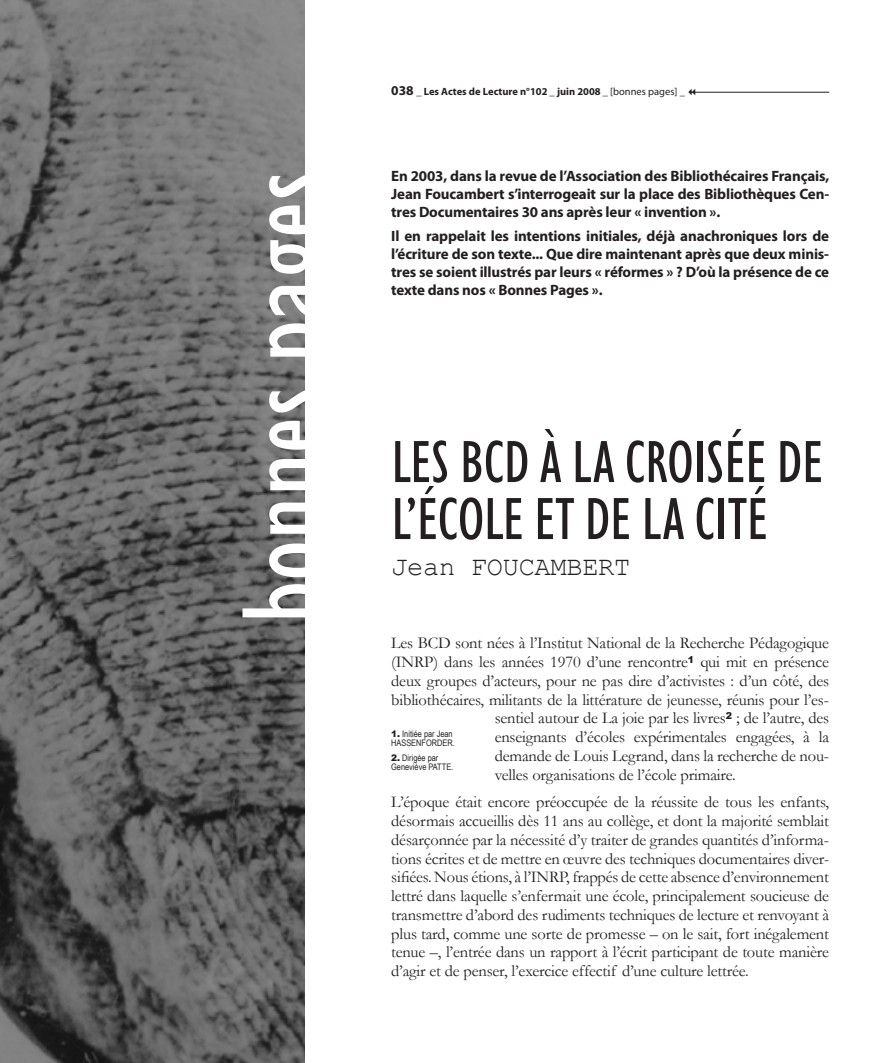
<style>
.page{position:relative;width:893px;height:1063px;background:#fff}
.page>*{position:absolute;margin:0;border:0;box-sizing:border-box;transform-origin:0 0}
.t1{font:condensed 120px "Humanist 521 BT";color:#fff}
.t2{font:condensed 60px/57px "Humanist 521 BT";letter-spacing:-.01em;color:#231f20}
.t3{font:27px "Courier New";letter-spacing:-.01em;color:#231f20}
.t4{font:16.5px/18.8px "Garamond";letter-spacing:-.01em;color:#231f20;text-align:justify}
.t5{font:700 15px/18px "Myriad Pro";letter-spacing:-.01em;color:#231f20;text-align:justify}
.t6{font:700 10.5px "Myriad Pro";color:#231f20}
.t7{font:9px/9px "Arial Narrow";color:#231f20}
.s1{font-size:13.5px}
.s2{font-weight:400}
.s3{font-family:"Arial";font-weight:900}
</style>
<div class="page">
<img style="left:0;top:0;width:305px;height:1063px">
<hr style="left:691px;top:92px;width:138px;height:1px;background:#231f20">
<h1 class="t1" style="left:215px;top:624px;width:455px;rotate:-90deg">bonnes pages</h1>
<p class="t6" style="left:391px;top:85px;width:295px"><span class="s1">038</span> _ Les Actes de Lecture n°102 _ juin 2008 _ <span class="s2">[bonnes pages] _</span></p>
<p class="t5" style="left:391px;top:167px;width:439px">En 2003, dans la revue de l’Association des Bibliothécaires Français, Jean Foucambert s’interrogeait sur la place des Bibliothèques Cen&shy;tres Documentaires 30 ans après leur « invention ».</p>
<p class="t5" style="left:391px;top:227px;width:439px">Il en rappelait les intentions initiales, déjà anachroniques lors de l’écriture de son texte... Que dire maintenant après que deux minis&shy;tres se soient illustrés par leurs « réformes » ? D’où la présence de ce texte dans nos « Bonnes Pages ».</p>
<h2 class="t2" style="left:391px;top:433px;width:434px">LES BCD À LA CROISÉE DE<br>L’ÉCOLE ET DE LA CITÉ</h2>
<h3 class="t3" style="left:391px;top:550px;width:241px">Jean FOUCAMBERT</h3>
<p class="t4" style="left:391px;top:633px;width:439px">Les BCD sont nées à l’Institut National de la Recherche Pédagogique</p>
<p class="t4" style="left:391px;top:652px;width:439px">(INRP) dans les années 1970 d’une rencontre<sup>1</sup> qui mit en présence</p>
<p class="t4" style="left:391px;top:671px;width:439px">deux groupes d’acteurs, pour ne pas dire d’activistes : d’un côté, des</p>
<p class="t4" style="left:391px;top:690px;width:439px">bibliothécaires, militants de la littérature de jeunesse, réunis pour l’es-</p>
<p class="t4" style="left:495px;top:708px;width:336px">sentiel autour de La joie par les livres<sup>2</sup> ; de l’autre, des</p>
<p class="t4" style="left:495px;top:727px;width:336px">enseignants d’écoles expérimentales engagées, à la</p>
<p class="t4" style="left:495px;top:746px;width:336px">demande de Louis Legrand, dans la recherche de nou-</p>
<p class="t4" style="left:495px;top:765px;width:243px">velles organisations de l’école primaire.</p>
<p class="t4" style="left:391px;top:792px;width:439px">L’époque était encore préoccupée de la réussite de tous les enfants, désormais accueillis dès 11 ans au collège, et dont la majorité semblait désarçonnée par la nécessité d’y traiter de grandes quantités d’informa&shy;tions écrites et de mettre en œuvre des techniques documentaires diver&shy;sifiées. Nous étions, à l’INRP, frappés de cette absence d’environnement lettré dans laquelle s’enfermait une école, principalement soucieuse de transmettre d’abord des rudiments techniques de lecture et renvoyant à plus tard, comme une sorte de promesse – on le sait, fort inégalement tenue –, l’entrée dans un rapport à l’écrit participant de toute manière d’agir et de penser, l’exercice effectif d’une culture lettrée.</p>
<p class="t7" style="left:391px;top:729px;width:65px"><span class="s3">1.</span> Initiée par Jean<br>Hassenforder.</p>
<p class="t7" style="left:391px;top:753px;width:64px"><span class="s3">2.</span> Dirigée par<br>Geneviève Patte.</p>
</div>
